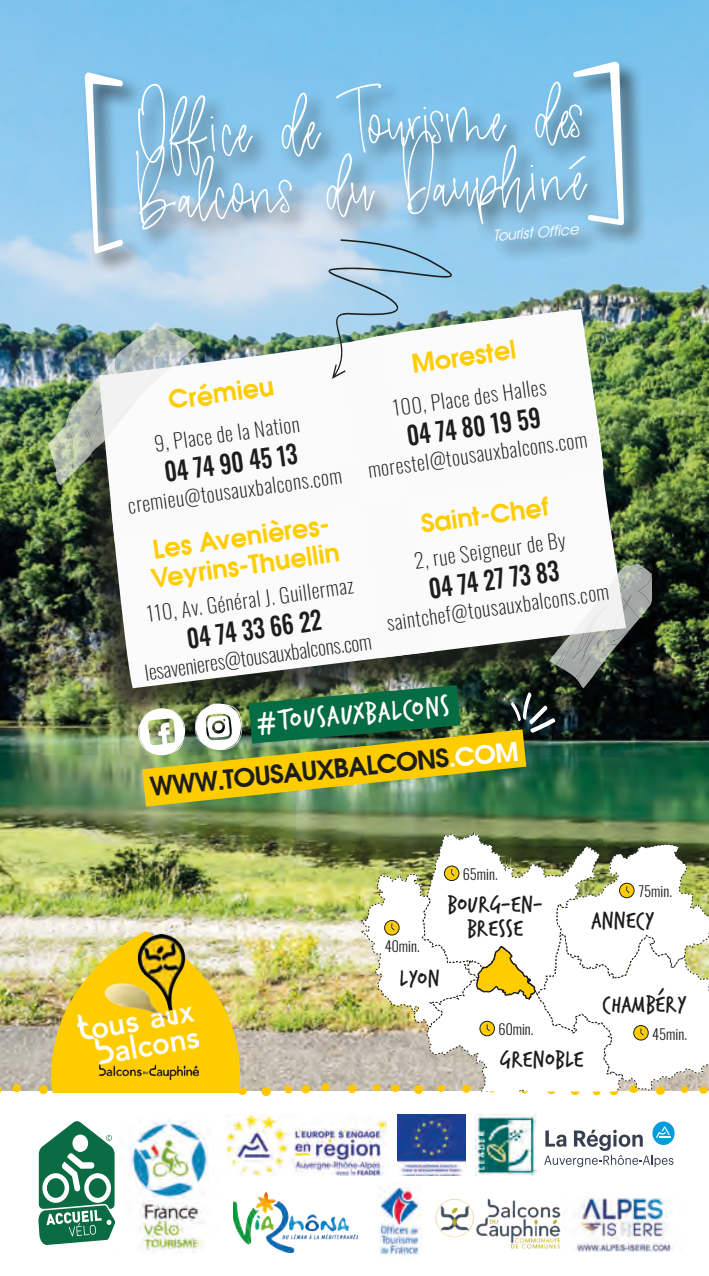
<style>
.page{position:relative;width:709px;height:1276px;background:#fff}
.page>*{position:absolute;margin:0;border:0;box-sizing:border-box;transform-origin:0 0}
.t1{font:122.5px "amethyst";color:#fff}
.t2{font:30px "Verveine";color:#fff}
.t3{font:700 26.25px "Avant Garde";color:#1d1d1b}
.t4{font:700 25.75px "Avant Garde";color:#fc0}
.t5{font:500 25.5px "Oswald";color:#1d1d1b;scale:.9 1}
.t6{font:24.75px/23.5px "Verveine";color:#1d1d1b;text-align:center}
.t7{font:200 20px "Oswald";color:#1d1d1b}
.t8{font:italic 15.25px "Avant Garde IT Cby BT";color:#fff}
.t9{font:300 14.5px "Oswald";color:#1d1d1b}
.s1{color:#fff}
</style>
<div class="page">
<img style="left:0;top:142px;width:709px;height:949px">
<svg style="left:284px;top:1084px;width:9px;height:10px"></svg>
<svg style="left:301px;top:1084px;width:9px;height:9px"></svg>
<svg style="left:320px;top:1082px;width:10px;height:9px"></svg>
<svg style="left:0;top:1085px;width:2px;height:8px"></svg>
<svg style="left:11px;top:1083px;width:11px;height:9px"></svg>
<svg style="left:261px;top:1086px;width:10px;height:10px"></svg>
<img style="left:39px;top:931px;width:209px;height:164px">
<img style="left:77px;top:934px;width:122px;height:145px">
<img style="left:573px;top:1197px;width:101px;height:54px">
<img style="left:379px;top:1182px;width:41px;height:74px">
<img style="left:435px;top:1198px;width:126px;height:51px">
<img style="left:233px;top:1192px;width:124px;height:60px">
<svg style="left:652px;top:1121px;width:22px;height:24px"></svg>
<svg style="left:544px;top:1126px;width:129px;height:41px"></svg>
<img style="left:475px;top:1114px;width:61px;height:61px">
<img style="left:397px;top:1114px;width:69px;height:61px">
<img style="left:226px;top:1114px;width:160px;height:61px">
<svg style="left:38px;top:1121px;width:77px;height:124px"></svg>
<img style="left:130px;top:1118px;width:79px;height:135px">
<img style="left:347px;top:832px;width:362px;height:263px">
<img style="left:48px;top:61px;width:604px;height:747px">
<p class="t1" style="left:137px;top:63px;width:449px;rotate:-2deg">Off ice de Tourisme des</p>
<p class="t1" style="left:136px;top:125px;width:449px;rotate:-2deg">Balcons du Dauphiné</p>
<p class="t8" style="left:492px;top:226px;width:87px;rotate:-4deg">Tourist Office</p>
<p class="t4" style="left:409px;top:345px;width:107px;rotate:-8deg">Morestel</p>
<p class="t7" style="left:391px;top:390px;width:156px;rotate:-8deg">100, Place des Halles</p>
<p class="t4" style="left:166px;top:382px;width:108px;rotate:-8deg">Crémieu</p>
<p class="t7" style="left:152px;top:426px;width:148px;rotate:-8deg">9, Place de la Nation</p>
<p class="t5" style="left:405px;top:422px;width:151px;rotate:-8deg">04 74 80 19 59</p>
<p class="t7" style="left:366px;top:452px;width:222px;rotate:-8deg">morestel@tousauxbalcons.com</p>
<p class="t5" style="left:163px;top:459px;width:150px;rotate:-8deg">04 74 90 45 13</p>
<p class="t7" style="left:126px;top:488px;width:217px;rotate:-8deg">cremieu@tousauxbalcons.com</p>
<p class="t4" style="left:418px;top:505px;width:130px;rotate:-8deg">Saint-Chef</p>
<p class="t7" style="left:412px;top:543px;width:154px;rotate:-8deg">2, rue Seigneur de By</p>
<p class="t4" style="left:150px;top:531px;width:182px;rotate:-8deg">Les Avenières-</p>
<p class="t4" style="left:149px;top:560px;width:191px;rotate:-8deg">Veyrins-Thuellin</p>
<p class="t5" style="left:427px;top:575px;width:147px;rotate:-8deg">04 74 27 73 83</p>
<p class="t7" style="left:145px;top:597px;width:210px;rotate:-8deg">110, Av. Général J. Guillermaz</p>
<p class="t7" style="left:384px;top:605px;width:226px;rotate:-8deg">saintchef@tousauxbalcons.com</p>
<p class="t5" style="left:185px;top:625px;width:153px;rotate:-8deg">04 74 33 66 22</p>
<p class="t7" style="left:143px;top:655px;width:230px;rotate:-8deg">lesavenieres@tousauxbalcons.com</p>
<p class="t2" style="left:254px;top:701px;width:196px;rotate:-5deg">#TOUSAUXBALCONS</p>
<p class="t3" style="left:148px;top:769px;width:371px;rotate:-6deg">WWW.TOUSAUXBALCONS<span class="s1">.COM</span></p>
<p class="t9" style="left:385px;top:936px;width:36px">40min.</p>
<p class="t6" style="left:399px;top:966px;width:42px">LYON</p>
<p class="t9" style="left:463px;top:864px;width:36px">65min.</p>
<p class="t6" style="left:447px;top:893px;width:97px">BOURG-EN-<br>BRESSE</p>
<p class="t9" style="left:638px;top:881px;width:35px">75min.</p>
<p class="t6" style="left:591px;top:909px;width:64px">ANNECY</p>
<p class="t6" style="left:602px;top:992px;width:85px">CHAMBÉRY</p>
<p class="t9" style="left:498px;top:1019px;width:36px">60min.</p>
<p class="t9" style="left:652px;top:1024px;width:36px">45min.</p>
<p class="t6" style="left:500px;top:1048px;width:85px">GRENOBLE</p>
</div>
